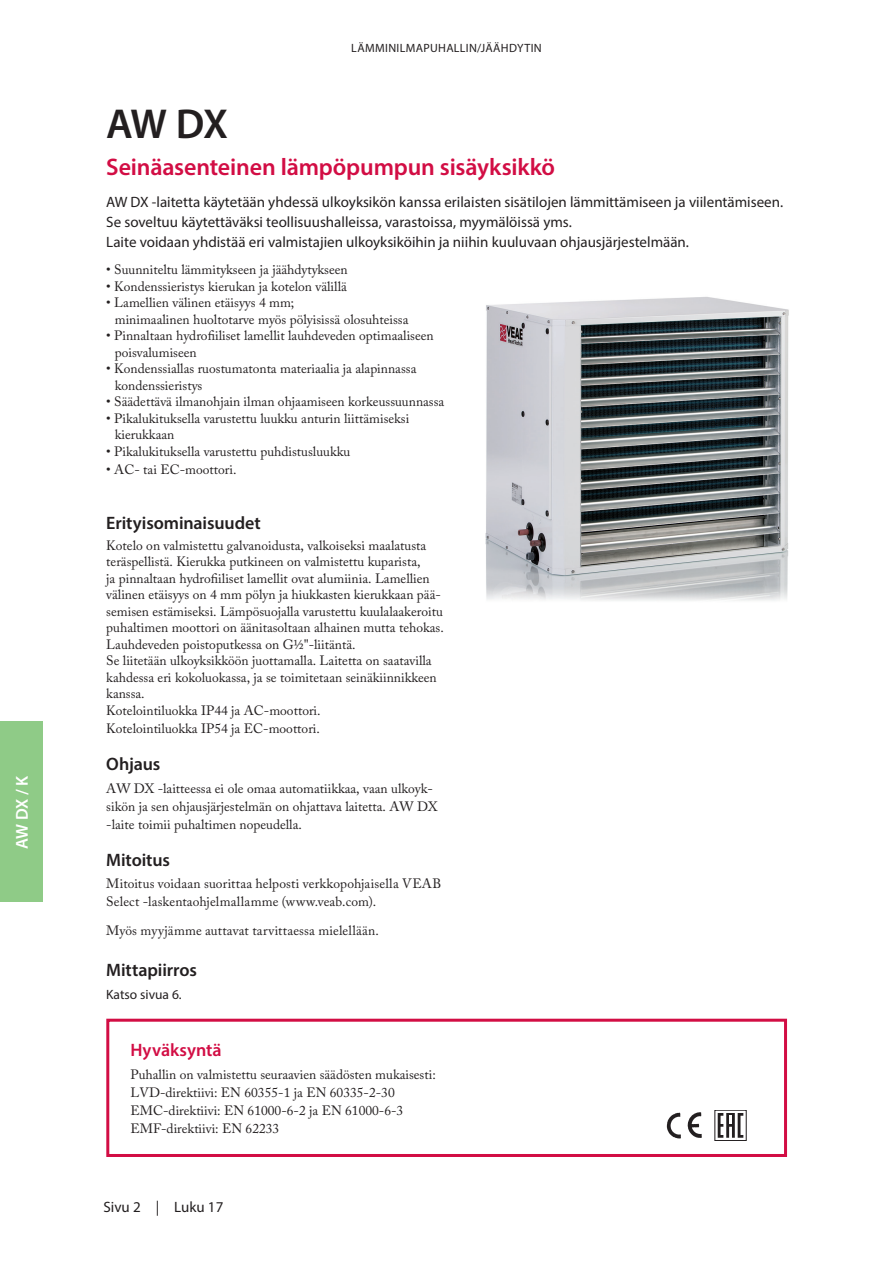
<style>
.page{position:relative;width:893px;height:1263px;background:#fff}
.page>*{position:absolute;margin:0;border:0;box-sizing:border-box;transform-origin:0 0}
.Rubrik_-_Svart{font:600 42px "Myriad Pro";color:#231f20}
.Mell2_-_Röd{font:600 24px "Myriad Pro";letter-spacing:-.01em;color:#d20d44}
.Mell_-_Svart{font:600 18px "Myriad Pro";letter-spacing:-.005em;color:#231f20}
.Mell_-_Röd{font:600 18px "Myriad Pro";color:#d20d44}
.t1{font:600 17.25px "Myriad Pro";color:#fff}
.Ingress{font:15px/19.5px "Myriad Pro";color:#231f20}
.bröd{font:13.5px/16.5px "Adobe Caslon Pro";color:#231f20}
.Punktlista{font:13.5px/16.5px "Adobe Caslon Pro";color:#231f20}
.Mell2_-_Svart{font:13.5px/18px "Adobe Caslon Pro";letter-spacing:.01em;color:#231f20}
.bröd-2{font:13.5px "Myriad Pro";color:#231f20}
.TOP{font:12px "Myriad Pro";letter-spacing:.03em;color:#231f20}
</style>
<div class="page">
<img style="left:666px;top:1112px;width:36px;height:27px">
<svg style="left:718px;top:1113px;width:25px;height:25px"></svg>
<img style="left:485px;top:297px;width:304px;height:304px">
<div style="left:106px;top:1019px;width:681px;height:138px;border:3px solid #d20d44"></div>
<div style="left:0;top:722px;width:43px;height:180px;background:#8fcb87"></div>
<p class="t1" style="left:11px;top:849px;width:75px;rotate:-90deg">AW DX / K</p>
<p class="TOP" style="left:351px;top:40px;width:192px">LÄMMINILMAPUHALLIN/JÄÄHDYTIN</p>
<p class="Rubrik_-_Svart" style="left:106px;top:97px;width:123px">AW DX</p>
<p class="Mell2_-_Röd" style="left:106px;top:151px;width:450px">Seinäasenteinen lämpöpumpun sisäyksikkö</p>
<p class="Ingress" style="left:106px;top:192px;width:678px">AW DX -laitetta käytetään yhdessä ulkoyksikön kanssa erilaisten sisätilojen lämmittämiseen ja viilentämiseen.<br>Se soveltuu käytettäväksi teollisuushalleissa, varastoissa, myymälöissä yms.</p>
<p class="Ingress" style="left:106px;top:231px;width:584px">Laite voidaan yhdistää eri valmistajien ulkoyksiköihin ja niihin kuuluvaan ohjausjärjestelmään.</p>
<p class="Punktlista" style="left:106px;top:261px;width:243px">• Suunniteltu lämmitykseen ja jäähdytykseen</p>
<p class="Punktlista" style="left:106px;top:278px;width:242px">• Kondenssieristys kierukan ja kotelon välillä</p>
<p class="Punktlista" style="left:115px;top:294px;width:295px;text-indent:-9px">• Lamellien välinen etäisyys 4 mm;<br>minimaalinen huoltotarve myös pölyisissä olosuhteissa</p>
<p class="Punktlista" style="left:115px;top:327px;width:320px;text-indent:-9px">• Pinnaltaan hydrofiiliset lamellit lauhdeveden optimaaliseen poisvalumiseen</p>
<p class="Punktlista" style="left:115px;top:360px;width:303px;text-indent:-9px">• Kondenssiallas ruostumatonta materiaalia ja alapinnassa kondenssieristys</p>
<p class="Punktlista" style="left:106px;top:393px;width:339px">• Säädettävä ilmanohjain ilman ohjaamiseen korkeussuunnassa</p>
<p class="Punktlista" style="left:115px;top:410px;width:296px;text-indent:-9px">• Pikalukituksella varustettu luukku anturin liittämiseksi kierukkaan</p>
<p class="Punktlista" style="left:106px;top:443px;width:245px">• Pikalukituksella varustettu puhdistusluukku</p>
<p class="Punktlista" style="left:106px;top:461px;width:132px">• AC- tai EC-moottori.</p>
<p class="Mell_-_Svart" style="left:106px;top:512px;width:156px">Erityisominaisuudet</p>
<p class="bröd" style="left:106px;top:537px;width:339px">Kotelo on valmistettu galvanoidusta, valkoiseksi maalatusta teräspellistä. Kierukka putkineen on valmistettu kuparista,<br>ja pinnaltaan hydrofiiliset lamellit ovat alumiinia. Lamellien välinen etäisyys on 4 mm pölyn ja hiukkasten kierukkaan pää&shy;semisen estämiseksi. Lämpösuojalla varustettu kuulalaakeroitu puhaltimen moottori on äänitasoltaan alhainen mutta tehokas.<br>Lauhdeveden poistoputkessa on G½"-liitäntä.<br>Se liitetään ulkoyksikköön juottamalla. Laitetta on saatavilla kahdessa eri kokoluokassa, ja se toimitetaan seinäkiinnikkeen kanssa.<br>Kotelointiluokka IP44 ja AC-moottori.</p>
<p class="bröd" style="left:106px;top:720px;width:215px">Kotelointiluokka IP54 ja EC-moottori.</p>
<p class="Mell_-_Svart" style="left:106px;top:753px;width:56px">Ohjaus</p>
<p class="bröd" style="left:106px;top:779px;width:333px;line-height:18px">AW DX -laitteessa ei ole omaa automatiikkaa, vaan ulkoyk&shy;sikön ja sen ohjausjärjestelmän on ohjattava laitetta. AW DX -laite toimii puhaltimen nopeudella.</p>
<p class="Mell_-_Svart" style="left:106px;top:849px;width:65px">Mitoitus</p>
<p class="Mell2_-_Svart" style="left:106px;top:875px;width:337px">Mitoitus voidaan suorittaa helposti verkkopohjaisella VEAB<br>Select -laskentaohjelmallamme (www.veab.com).</p>
<p class="Mell2_-_Svart" style="left:106px;top:921px;width:274px">Myös myyjämme auttavat tarvittaessa mielellään.</p>
<p class="Mell_-_Svart" style="left:106px;top:959px;width:92px">Mittapiirros</p>
<p class="bröd-2" style="left:106px;top:986px;width:77px">Katso sivua 6.</p>
<p class="Mell_-_Röd" style="left:131px;top:1039px;width:93px">Hyväksyntä</p>
<p class="bröd" style="left:131px;top:1066px;width:307px">Puhallin on valmistettu seuraavien säädösten mukaisesti:</p>
<p class="bröd" style="left:131px;top:1084px;width:266px">LVD-direktiivi: EN 60355-1 ja EN 60335-2-30</p>
<p class="bröd" style="left:131px;top:1102px;width:274px">EMC-direktiivi: EN 61000-6-2 ja EN 61000-6-3</p>
<p class="bröd" style="left:131px;top:1120px;width:150px">EMF-direktiivi: EN 62233</p>
<p class="Ingress" style="left:103px;top:1197px;width:121px">Sivu 2 | Luku 17</p>
</div>
